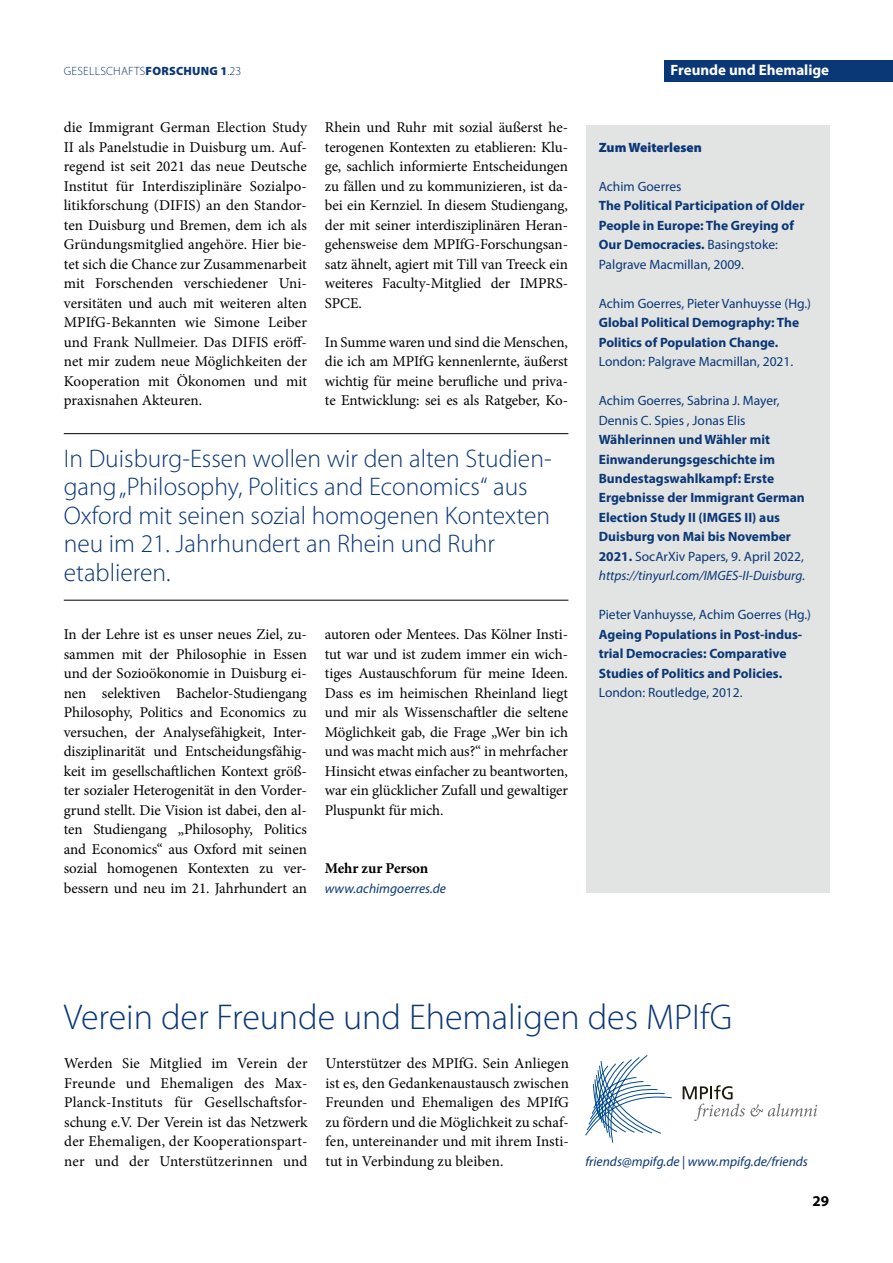
<style>
.page{position:relative;width:893px;height:1263px;background:#fff}
.page>*{position:absolute;margin:0;border:0;box-sizing:border-box;transform-origin:0 0}
.t1{font:300 36px "Myriad Pro";color:#0a3776}
.t2{font:300 25.5px/28.5px "Myriad Pro";color:#0a3776}
.t3{font:15px/19.5px "Minion Pro";letter-spacing:-.005em;color:#000;text-align:justify}
.t4{font:700 15px "Myriad Pro";color:#fff}
.t5{font:700 15px "Minion Pro";letter-spacing:-.005em;color:#000}
.t6{font:700 15px "Myriad Pro";color:#000}
.t7{font:700 13.5px/19.5px "Myriad Pro";color:#0a3776}
.t8{font:13.5px/19.5px "Myriad Pro";color:#0a3776}
.t9{font:italic 13.5px "Myriad Pro";color:#0a3776}
.t10{font:900 13.5px "Myriad Pro";color:#0a3776}
.t11{font:300 12px "Myriad Pro";letter-spacing:.02em;color:#0a3776}
.s1{font-weight:900}
.s2{font-weight:400}
.s3{font-weight:400;font-style:italic}
.s4{font-style:normal}
</style>
<div class="page">
<div style="left:664px;top:60px;width:229px;height:22px;background:#0a3776"></div>
<hr style="left:64px;top:433px;width:504px;height:1px;background:#000">
<hr style="left:64px;top:600px;width:504px;height:1px;background:#000">
<div style="left:586px;top:125px;width:244px;height:768px;background:#e2e3e3"></div>
<svg style="left:683px;top:1085px;width:134px;height:36px"></svg>
<svg style="left:585px;top:1055px;width:87px;height:88px"></svg>
<p class="t11" style="left:64px;top:64px;width:179px">Gesellschafts<span class="s1">forschung 1</span>.23</p>
<p class="t4" style="left:671px;top:60px;width:160px">Freunde und Ehemalige</p>
<p class="t3" style="left:64px;top:118px;width:245px">die Immigrant German Election Study II als Panelstudie in Duisburg um. Auf&shy;regend ist seit 2021 das neue Deutsche Institut für Interdisziplinäre Sozialpo&shy;litikforschung (DIFIS) an den Standor&shy;ten Duisburg und Bremen, dem ich als Gründungsmitglied angehöre. Hier bie&shy;tet sich die Chance zur Zusammenarbeit mit Forschenden verschiedener Uni&shy;versitäten und auch mit weiteren alten MPIfG-Bekannten wie Simone Leiber und Frank Nullmeier. Das DIFIS eröff&shy;net mir zudem neue Möglichkeiten der Kooperation mit Ökonomen und mit praxisnahen Akteuren.</p>
<p class="t3" style="left:325px;top:118px;width:245px">Rhein und Ruhr mit sozial äußerst he&shy;terogenen Kontexten zu etablieren: Klu&shy;ge, sachlich informierte Entscheidungen zu fällen und zu kommunizieren, ist da&shy;bei ein Kernziel. In diesem Studiengang, der mit seiner interdisziplinären Heran&shy;gehensweise dem MPIfG-Forschungsan&shy;satz ähnelt, agiert mit Till van Treeck ein weiteres Faculty-Mitglied der IMPRS-SPCE.</p>
<p class="t3" style="left:325px;top:332px;width:245px">In Summe waren und sind die Menschen, die ich am MPIfG kennenlernte, äußerst wichtig für meine berufliche und priva&shy;te Entwicklung: sei es als Ratgeber, Ko-</p>
<h2 class="t2" style="left:64px;top:444px;width:489px">In Duisburg-Essen wollen wir den alten Studien&shy;gang „Philosophy, Politics and Economics“ aus Oxford mit seinen sozial homogenen Kontexten neu im 21. Jahrhundert an Rhein und Ruhr etablieren.</h2>
<p class="t3" style="left:64px;top:625px;width:245px">In der Lehre ist es unser neues Ziel, zu&shy;sammen mit der Philosophie in Essen und der Sozioökonomie in Duisburg ei&shy;nen selektiven Bachelor-Studiengang Philosophy, Politics and Economics zu versuchen, der Analysefähigkeit, Inter&shy;disziplinarität und Entscheidungsfähig&shy;keit im gesellschaftlichen Kontext größ&shy;ter sozialer Heterogenität in den Vorder&shy;grund stellt. Die Vision ist dabei, den al&shy;ten Studiengang „Philosophy, Politics and Economics“ aus Oxford mit seinen sozial homogenen Kontexten zu ver&shy;bessern und neu im 21. Jahrhundert an</p>
<p class="t3" style="left:325px;top:625px;width:245px">autoren oder Mentees. Das Kölner Insti&shy;tut war und ist zudem immer ein wich&shy;tiges Austauschforum für meine Ideen.<br>Dass es im heimischen Rheinland liegt und mir als Wissenschaftler die seltene Möglichkeit gab, die Frage „Wer bin ich und was macht mich aus?“ in mehrfacher Hinsicht etwas einfacher zu beantworten, war ein glücklicher Zufall und gewaltiger Pluspunkt für mich.</p>
<p class="t5" style="left:325px;top:858px;width:105px">Mehr zur Person</p>
<p class="t9" style="left:325px;top:880px;width:123px">www.achimgoerres.de</p>
<p class="t10" style="left:599px;top:138px;width:105px">Zum Weiterlesen</p>
<p class="t8" style="left:599px;top:176px;width:84px">Achim Goerres</p>
<p class="t7" style="left:599px;top:195px;width:207px">The Political Participation of Older<br>People in Europe: The Greying of<br>Our Democracies. <span class="s2">Basingstoke:<br>Palgrave Macmillan, 2009.</span></p>
<p class="t8" style="left:599px;top:293px;width:214px">Achim Goerres, Pieter Vanhuysse (Hg.)</p>
<p class="t7" style="left:599px;top:312px;width:202px">Global Political Demography: The<br>Politics of Population Change.</p>
<p class="t8" style="left:599px;top:351px;width:196px">London: Palgrave Macmillan, 2021.</p>
<p class="t8" style="left:599px;top:390px;width:182px">Achim Goerres, Sabrina J. Mayer,<br>Dennis C. Spies , Jonas Elis</p>
<p class="t7" style="left:599px;top:429px;width:208px">Wählerinnen und Wähler mit<br>Einwanderungsgeschichte im<br>Bundestagswahlkampf: Erste<br>Ergebnisse der Immigrant German<br>Election Study II (IMGES II) aus<br>Duisburg von Mai bis November<br>2021. <span class="s2">SocArXiv Papers, 9. April 2022, </span><span class="s3">https://tinyurl.com/IMGES-II-Duisburg.</span></p>
<p class="t8" style="left:599px;top:605px;width:214px">Pieter Vanhuysse, Achim Goerres (Hg.)</p>
<p class="t7" style="left:599px;top:624px;width:205px">Ageing Populations in Post-indus&shy;trial Democracies: Comparative<br>Studies of Politics and Policies.</p>
<p class="t8" style="left:599px;top:683px;width:145px">London: Routledge, 2012.</p>
<h1 class="t1" style="left:64px;top:995px;width:670px">Verein der Freunde und Ehemaligen des MPIfG</h1>
<p class="t3" style="left:64px;top:1054px;width:245px">Werden Sie Mitglied im Verein der Freunde und Ehemaligen des Max-Planck-Instituts für Gesellschaftsfor&shy;schung e.V. Der Verein ist das Netzwerk der Ehemaligen, der Kooperationspart&shy;ner und der Unterstützerinnen und</p>
<p class="t3" style="left:326px;top:1054px;width:245px">Unterstützer des MPIfG. Sein Anliegen ist es, den Gedankenaustausch zwischen Freunden und Ehemaligen des MPIfG zu fördern und die Möglichkeit zu schaf&shy;fen, untereinander und mit ihrem Insti&shy;tut in Verbindung zu bleiben.</p>
<p class="t9" style="left:585px;top:1153px;width:224px">friends@mpifg.de <span class="s4">|</span> www.mpifg.de/friends</p>
<p class="t6" style="left:812px;top:1191px;width:18px">29</p>
</div>
